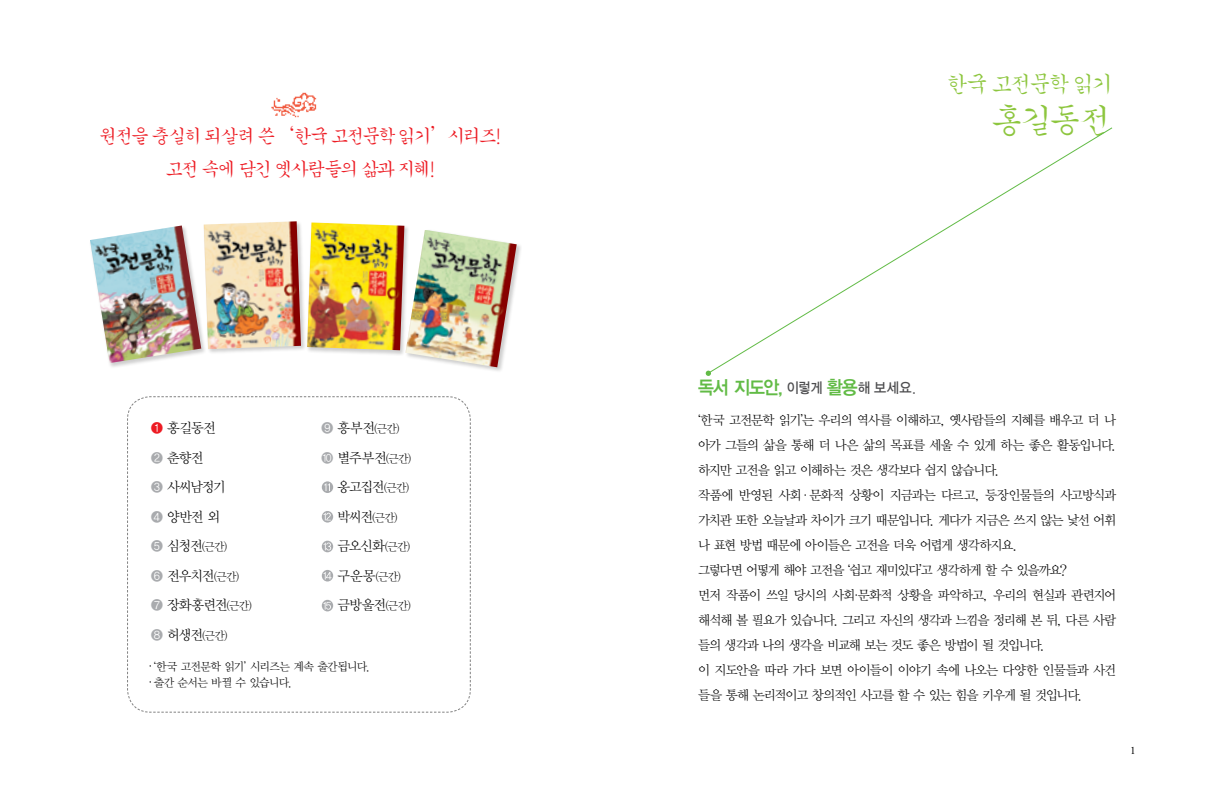
<style>
.page{position:relative;width:1205px;height:798px;background:#fff}
.page>*{position:absolute;margin:0;border:0;box-sizing:border-box;transform-origin:0 0}
.t1{font:300 37.5px "Korean GS";color:#8dc63e}
.t2{font:300 25px "Korean GS";letter-spacing:-.245em;color:#8dc63e}
.t3{font:300 21.25px/32.8px "Korean GS";letter-spacing:-.25em;color:#ed1b23;text-align:center}
.t4{font:18.75px "YDVYGO14";letter-spacing:-.055em;color:#62bb46;scale:.92 1}
.t5{font:13.75px/29.5px "YDVY Mj O12";letter-spacing:-.07em;color:#000}
.t6{font:13.12px/25px "YDVY Mj O12";letter-spacing:-.08em;color:#000}
.t7{font:11.5px/16.4px "YDVY Mj O12";letter-spacing:-.055em;color:#000}
.t8{font:11.25px "YDVY Mj O12";letter-spacing:-.06em;color:#000}
.t9{font:11.25px "Adobe Garamond Pro";color:#000}
.s1{font-family:"YDVYGO12";color:#ed1b23}
.s2{font-family:"YDVYGO12";color:#a9abae}
.s3{font-family:"YDVYGO12";font-size:13.75px;color:#a9abae}
.s4{font-size:13.75px}
.s5{font-size:11.25px}
.s6{font-family:"YDVYGO12";color:#fff}
.s7{font-family:"YDVYGO12";font-size:13.75px;color:#fff}
.s8{font-family:"YDVYGO135";font-size:14.38px;color:#4c4c4e}
.s9{font-family:"YDVYGO125";font-size:14.38px;color:#4c4c4e}
</style>
<div class="page">
<svg style="left:711px;top:127px;width:401px;height:245px"></svg>
<svg style="left:706px;top:370px;width:5px;height:6px"></svg>
<img style="left:271px;top:92px;width:46px;height:26px">
<div style="left:89px;top:225px;width:118px;height:143px;background:#000;opacity:.2"></div>
<img style="left:90px;top:225px;width:111px;height:138px">
<div style="left:203px;top:220px;width:104px;height:134px;background:#000;opacity:.2"></div>
<img style="left:204px;top:221px;width:97px;height:128px">
<div style="left:306px;top:222px;width:104px;height:133px;background:#000;opacity:.2"></div>
<img style="left:307px;top:222px;width:97px;height:128px">
<div style="left:405px;top:229px;width:117px;height:144px;background:#000;opacity:.2"></div>
<img style="left:405px;top:230px;width:112px;height:137px">
<svg style="left:127px;top:396px;width:344px;height:316px"></svg>
<h3 class="t3" style="left:99px;top:120px;width:406px">원전을 충실히 되살려 쓴‘한국 고전문학 읽기’시리즈! 고전 속에 담긴 옛사람들의 삶과 지혜!</h3>
<p class="t5" style="left:151px;top:413px;width:77px"><span class="s1">❶</span> 홍길동전<br><span class="s2">❷</span> 춘향전<br><span class="s2">❸</span> 사씨남정기<br><span class="s2">❹</span> 양반전 외</p>
<p class="t8" style="left:151px;top:540px;width:78px"><span class="s3">❺</span> <span class="s4">심청전</span>(근간)</p>
<p class="t5" style="left:151px;top:561px;width:103px"><span class="s2">❻</span> 전우치전<span class="s5">(근간)<br></span><span class="s2">❼</span> 장화홍련전<span class="s5">(근간)</span></p>
<p class="t8" style="left:151px;top:628px;width:79px"><span class="s3">❽</span> <span class="s4">허생전</span>(근간)</p>
<p class="t8" style="left:321px;top:422px;width:80px"><span class="s3">❾</span> <span class="s4">흥부전</span>(근간)</p>
<p class="t5" style="left:321px;top:443px;width:92px"><span class="s2">❿</span> 별주부전<span class="s5">(근간) </span><span class="s6">❿</span> 옹고집전<span class="s5">(근간)</span></p>
<p class="t8" style="left:321px;top:510px;width:78px"><span class="s7">❿</span> <span class="s4">박씨전</span>(근간)</p>
<p class="t5" style="left:321px;top:531px;width:91px"><span class="s6">❿</span> 금오신화<span class="s5">(근간)</span></p>
<p class="t8" style="left:321px;top:569px;width:82px"><span class="s7">❿</span> <span class="s4">구운몽</span>(근간)</p>
<p class="t5" style="left:321px;top:590px;width:92px"><span class="s6">❿</span> 금방울전<span class="s5">(근간)</span></p>
<p class="t7" style="left:149px;top:658px;width:223px">.‘한국 고전문학 읽기’ 시리즈는 계속 출간됩니다. .출간 순서는 바뀔 수 있습니다.</p>
<h2 class="t2" style="left:945px;top:70px;width:172px">한국 고전문학 읽기</h2>
<h1 class="t1" style="left:990px;top:100px;width:128px">홍길동전</h1>
<h3 class="t4" style="left:698px;top:376px;width:240px">독서 지도안, <span class="s8">이렇게</span> 활용<span class="s8">해 보세요</span><span class="s9">.</span></h3>
<p class="t6" style="left:698px;top:407px;width:420px">‘한국 고전문학 읽기’는 우리의 역사를 이해하고, 옛사람들의 지혜를 배우고 더 나 아가 그들의 삶을 통해 더 나은 삶의 목표를 세울 수 있게 하는 좋은 활동입니다. 하지만 고전을 읽고 이해하는 것은 생각보다 쉽지 않습니다.<br>작품에 반영된 사회· 문화적 상황이 지금과는 다르고, 등장인물들의 사고방식과 가치관 또한 오늘날과 차이가 크기 때문입니다. 게다가 지금은 쓰지 않는 낯선 어휘 나 표현 방법 때문에 아이들은 고전을 더욱 어렵게 생각하지요.<br>그렇다면 어떻게 해야 고전을 ‘쉽고 재미있다’고 생각하게 할 수 있을까요?<br>먼저 작품이 쓰일 당시의 사회·문화적 상황을 파악하고, 우리의 현실과 관련지어 해석해 볼 필요가 있습니다. 그리고 자신의 생각과 느낌을 정리해 본 뒤, 다른 사람 들의 생각과 나의 생각을 비교해 보는 것도 좋은 방법이 될 것입니다.<br>이 지도안을 따라 가다 보면 아이들이 이야기 속에 나오는 다양한 인물들과 사건 들을 통해 논리적이고 창의적인 사고를 할 수 있는 힘을 키우게 될 것입니다.</p>
<p class="t9" style="left:1130px;top:743px;width:7px">1</p>
</div>
